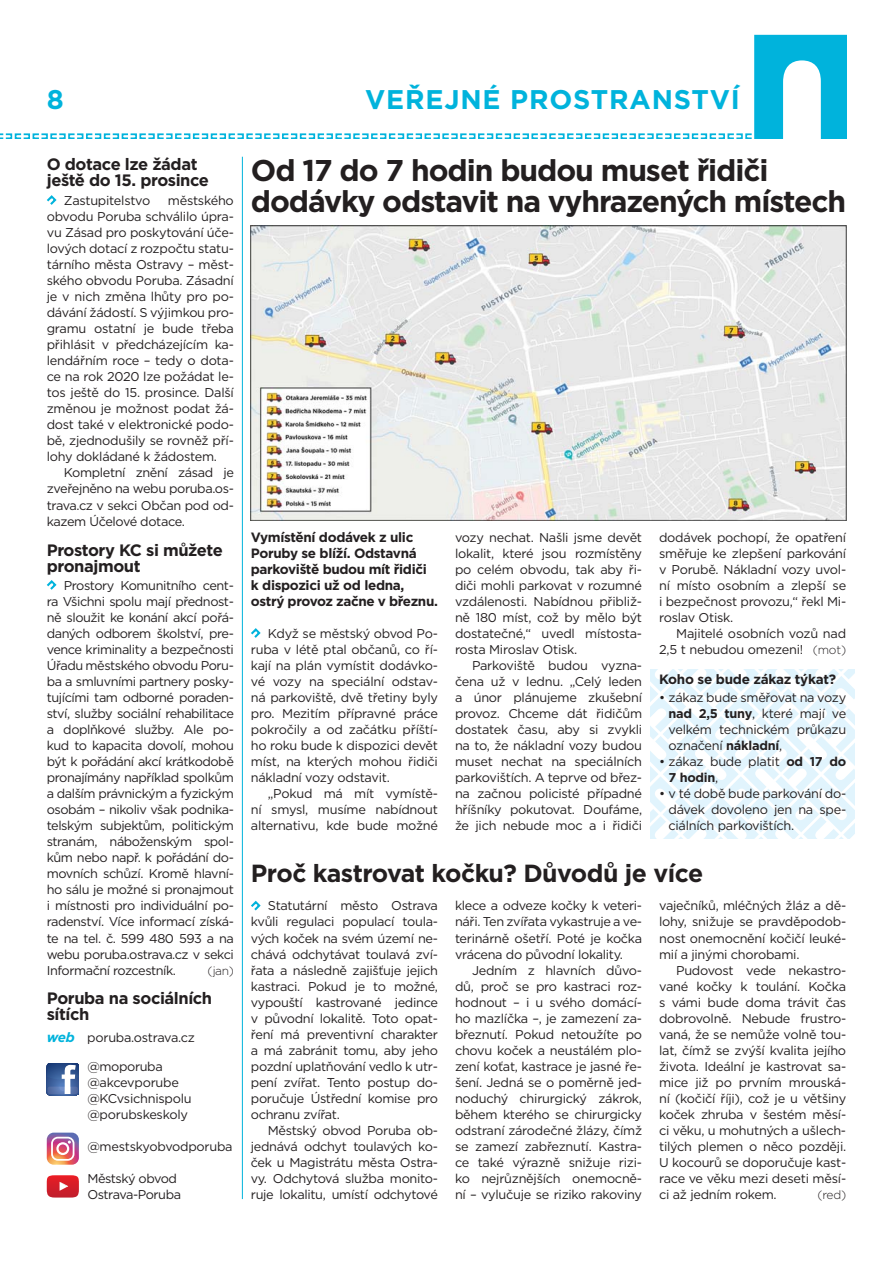
<style>
.page{position:relative;width:893px;height:1263px;background:#fff}
.page>*{position:absolute;margin:0;border:0;box-sizing:border-box;transform-origin:0 0}
.t1{font:700 30px/31.5px "Gotham";letter-spacing:-.035em;color:#231f20}
.t2{font:700 27px "Gotham";letter-spacing:.03em;color:#00b3dc}
.t3{font:700 24.75px "Gotham";letter-spacing:-.02em;color:#231f20}
.t4{font:700 16.5px/16.5px "Gotham";letter-spacing:-.025em;color:#231f20}
.t5{font:700 13.5px/16px "Gotham";letter-spacing:-.025em;color:#231f20}
.t6{font:12.75px/16px "Gotham";letter-spacing:-.02em;color:#231f20;text-align:justify}
.t7{font:300 12px "Gotham";letter-spacing:-.035em;color:#231f20}
.s1{font-weight:700;font-style:italic;font-size:13.5px;color:#00b3dc}
.s2{font-weight:300;font-size:12px}
.s3{font-weight:700}
</style>
<div class="page">
<svg style="left:251px;top:628px;width:10px;height:10px"></svg>
<svg style="left:0;top:35px;width:846px;height:104px"></svg>
<svg style="left:651px;top:669px;width:204px;height:169px"></svg>
<hr style="left:242px;top:157px;width:1px;height:1042px;background:#00b3dc">
<svg style="left:251px;top:901px;width:10px;height:9px"></svg>
<img style="left:251px;top:226px;width:595px;height:294px">
<svg style="left:47px;top:1063px;width:32px;height:32px"></svg>
<svg style="left:47px;top:1132px;width:32px;height:33px"></svg>
<svg style="left:51px;top:1137px;width:23px;height:24px"></svg>
<svg style="left:47px;top:1175px;width:32px;height:22px"></svg>
<svg style="left:47px;top:1175px;width:32px;height:22px"></svg>
<svg style="left:60px;top:1182px;width:8px;height:9px"></svg>
<svg style="left:47px;top:195px;width:10px;height:10px"></svg>
<svg style="left:47px;top:580px;width:10px;height:10px"></svg>
<h2 class="t2" style="left:47px;top:88px;width:19px">8</h2>
<h2 class="t2" style="left:365px;top:88px;width:376px">VEŘEJNÉ PROSTRANSTVÍ</h2>
<p class="t4" style="left:47px;top:157px;width:164px">O dotace lze žádat ještě do 15. prosince</p>
<p class="t6" style="left:64px;top:193px;width:88px">Zastupitelstvo</p>
<p class="t6" style="left:47px;top:193px;width:189px;text-indent:121px">městského obvodu Poruba schválilo úpra&shy;vu Zásad pro poskytování úče&shy;lových dotací z rozpočtu statu&shy;tárního města Ostravy – měst&shy;ského obvodu Poruba. Zásadní je v nich změna lhůty pro po&shy;dávání žádostí. S výjimkou pro&shy;gramu ostatní je bude třeba přihlásit v předcházejícím ka&shy;lendářním roce – tedy o dota&shy;ce na rok 2020 lze požádat le&shy;tos ještě do 15. prosince. Další změnou je možnost podat žá&shy;dost také v elektronické podo&shy;bě, zjednodušily se rovněž pří&shy;lohy dokládané k žádostem.</p>
<p class="t6" style="left:47px;top:466px;width:189px;text-indent:17px">Kompletní znění zásad je zveřejněno na webu poruba.os&shy;trava.cz v sekci Občan pod od&shy;kazem Účelové dotace.</p>
<p class="t4" style="left:47px;top:543px;width:178px">Prostory KC si můžete pronajmout</p>
<p class="t6" style="left:47px;top:578px;width:189px;text-indent:17px">Prostory Komunitního cent&shy;ra Všichni spolu mají přednost&shy;ně sloužit ke konání akcí pořá&shy;daných odborem školství, pre&shy;vence kriminality a bezpečnosti Úřadu městského obvodu Poru&shy;ba a smluvními partnery posky&shy;tujícími tam odborné poraden&shy;ství, služby sociální rehabilitace a doplňkové služby. Ale po&shy;kud to kapacita dovolí, mohou být k pořádání akcí krátkodobě pronajímány například spolkům a dalším právnickým a fyzickým osobám – nikoliv však podnika&shy;telským subjektům, politickým stranám, náboženským spol&shy;kům nebo např. k pořádání do&shy;movních schůzí. Kromě hlavní&shy;ho sálu je možné si pronajmout i místnosti pro individuální po&shy;radenství. Více informací získá&shy;te na tel. č. 599 480 593 a na webu poruba.ostrava.cz v sekci Informační rozcestník.</p>
<p class="t7" style="left:208px;top:965px;width:28px">(jan)</p>
<p class="t4" style="left:47px;top:991px;width:167px">Poruba na sociálních sítích</p>
<p class="t6" style="left:47px;top:1030px;width:150px"><span class="s1">web</span> poruba.ostrava.cz</p>
<p class="t6" style="left:87px;top:1059px;width:106px;text-align:left">@moporuba @akcevporube @KCvsichnispolu @porubskeskoly</p>
<p class="t6" style="left:87px;top:1139px;width:147px">@mestskyobvodporuba</p>
<p class="t6" style="left:87px;top:1171px;width:95px">Městský obvod<br>Ostrava-Poruba</p>
<h1 class="t1" style="left:251px;top:157px;width:597px">Od 17 do 7 hodin budou muset řidiči dodávky odstavit na vyhrazených místech</h1>
<p class="t5" style="left:251px;top:530px;width:189px">Vymístění dodávek z ulic<br>Poruby se blíží. Odstavná parkoviště budou mít řidiči k dispozici už od ledna, ostrý provoz začne v březnu.</p>
<p class="t6" style="left:251px;top:626px;width:189px;text-indent:17px">Když se městský obvod Po&shy;ruba v létě ptal občanů, co ří&shy;kají na plán vymístit dodávko&shy;vé vozy na speciální odstav&shy;ná parkoviště, dvě třetiny byly pro. Mezitím přípravné práce pokročily a od začátku příští&shy;ho roku bude k dispozici devět míst, na kterých mohou řidiči nákladní vozy odstavit.</p>
<p class="t6" style="left:251px;top:786px;width:189px;text-indent:17px">„Pokud má mít vymístě&shy;ní smysl, musíme nabídnout alternativu, kde bude možné</p>
<p class="t6" style="left:659px;top:530px;width:189px">dodávek pochopí, že opatření směřuje ke zlepšení parkování v Porubě. Nákladní vozy uvol&shy;ní místo osobním a zlepší se i bezpečnost provozu,“ řekl Mi&shy;roslav Otisk.</p>
<p class="t6" style="left:659px;top:626px;width:189px;text-align:right">Majitelé osobních vozů nad<br>2,5 t nebudou omezeni! <span class="s2">(mot)</span></p>
<p class="t6" style="left:455px;top:530px;width:189px">vozy nechat. Našli jsme devět lokalit, které jsou rozmístěny po celém obvodu, tak aby ři&shy;diči mohli parkovat v rozumné vzdálenosti. Nabídnou přibliž&shy;ně 180 míst, což by mělo být dostatečné,“ uvedl místosta&shy;rosta Miroslav Otisk.</p>
<p class="t6" style="left:455px;top:658px;width:189px;text-indent:17px">Parkoviště budou vyzna&shy;čena už v lednu. „Celý leden a únor plánujeme zkušební provoz. Chceme dát řidičům dostatek času, aby si zvykli na to, že nákladní vozy budou muset nechat na speciálních parkovištích. A teprve od břez&shy;na začnou policisté případné hříšníky pokutovat. Doufáme, že jich nebude moc a i řidiči</p>
<p class="t5" style="left:659px;top:673px;width:178px">Koho se bude zákaz týkat?</p>
<p class="t6" style="left:668px;top:690px;width:179px;text-indent:-9px">• zákaz bude směřovat na vozy <span class="s3">nad 2,5 tuny</span>, které mají ve velkém technickém průkazu označení <span class="s3">nákladní</span>,</p>
<p class="t6" style="left:668px;top:754px;width:179px;text-indent:-9px">• zákaz bude platit <span class="s3">od 17 do<br>7 hodin</span>,</p>
<p class="t6" style="left:668px;top:786px;width:179px;text-indent:-9px">• v té době bude parkování do&shy;dávek dovoleno jen na spe&shy;ciálních parkovištích.</p>
<h3 class="t3" style="left:251px;top:863px;width:454px">Proč kastrovat kočku? Důvodů je více</h3>
<p class="t6" style="left:251px;top:899px;width:189px;text-indent:17px">Statutární město Ostrava kvůli regulaci populací toula&shy;vých koček na svém území ne&shy;chává odchytávat toulavá zví&shy;řata a následně zajišťuje jejich kastraci. Pokud je to možné, vypouští kastrované jedince v původní lokalitě. Toto opat&shy;ření má preventivní charakter a má zabránit tomu, aby jeho pozdní uplatňování vedlo k utr&shy;pení zvířat. Tento postup do&shy;poručuje Ústřední komise pro ochranu zvířat.</p>
<p class="t6" style="left:251px;top:1123px;width:189px;text-indent:17px">Městský obvod Poruba ob&shy;jednává odchyt toulavých ko&shy;ček u Magistrátu města Ostra&shy;vy. Odchytová služba monito&shy;ruje lokalitu, umístí odchytové</p>
<p class="t6" style="left:659px;top:899px;width:189px">vaječníků, mléčných žláz a dě&shy;lohy, snižuje se pravděpodob&shy;nost onemocnění kočičí leuké&shy;mií a jinými chorobami.</p>
<p class="t6" style="left:659px;top:963px;width:189px;text-indent:17px">Pudovost vede nekastro&shy;vané kočky k toulání. Kočka s vámi bude doma trávit čas dobrovolně. Nebude frustro&shy;vaná, že se nemůže volně tou&shy;lat, čímž se zvýší kvalita jejího života. Ideální je kastrovat sa&shy;mice již po prvním mrouská&shy;ní (kočičí říji), což je u většiny koček zhruba v šestém měsí&shy;ci věku, u mohutných a ušlech&shy;tilých plemen o něco později.<br>U kocourů se doporučuje kast&shy;race ve věku mezi deseti měsí&shy;ci až jedním rokem.</p>
<p class="t6" style="left:455px;top:899px;width:189px">klece a odveze kočky k veteri&shy;náři. Ten zvířata vykastruje a ve&shy;terinárně ošetří. Poté je kočka vrácena do původní lokality.</p>
<p class="t6" style="left:455px;top:963px;width:189px;text-indent:17px">Jedním z hlavních důvo&shy;dů, proč se pro kastraci roz&shy;hodnout – i u svého domácí&shy;ho mazlíčka –, je zamezení za&shy;březnutí. Pokud netoužíte po chovu koček a neustálém plo&shy;zení koťat, kastrace je jasné ře&shy;šení. Jedná se o poměrně jed&shy;noduchý chirurgický zákrok, během kterého se chirurgicky odstraní zárodečné žlázy, čímž se zamezí zabřeznutí. Kastra&shy;ce také výrazně snižuje rizi&shy;ko nejrůznějších onemocně&shy;ní – vylučuje se riziko rakoviny</p>
<p class="t7" style="left:817px;top:1189px;width:30px">(red)</p>
</div>
